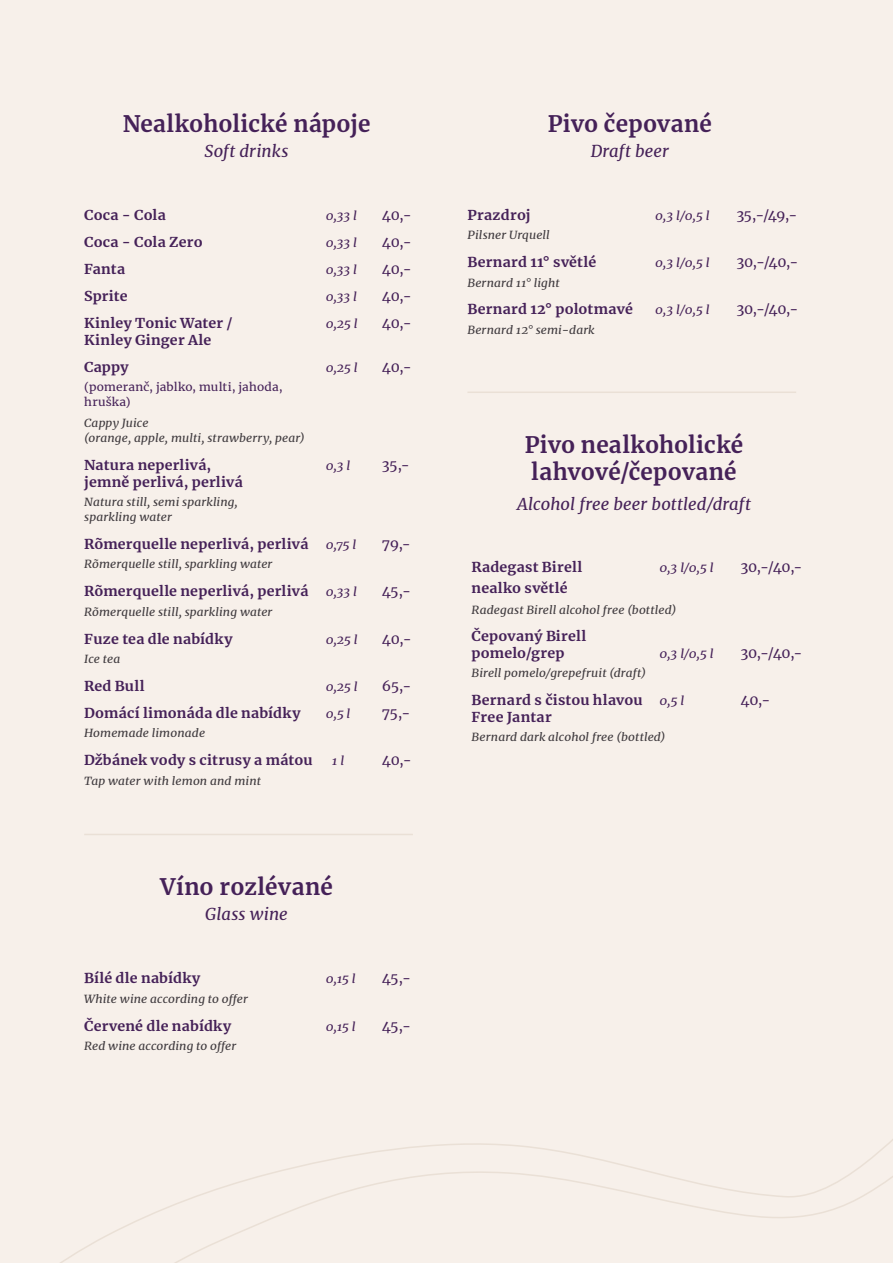
<style>
.page{position:relative;width:893px;height:1263px;background:#f7f0ea}
.page>*{position:absolute;margin:0;border:0;box-sizing:border-box;transform-origin:0 0}
.t1{font:700 22.5px/27px "Merriweather";letter-spacing:.01em;color:#452158}
.t2{font:italic 16.5px "Merriweather";letter-spacing:.005em;color:#452158}
.t3{font:700 13.5px/16.5px "Merriweather";letter-spacing:.015em;color:#452158;scale:1.05 1}
.t4{font:13.5px "Merriweather";letter-spacing:-.02em;color:#452158;scale:1.05 1}
.t5{font:italic 12px "Merriweather";letter-spacing:-.03em;color:#452158;scale:1.05 1}
.t6{font:italic 11.25px/15px "Merriweather";letter-spacing:.01em;color:#3f3a3e;scale:1.05 1}
.t7{font:11.25px/15px "Merriweather";letter-spacing:.015em;color:#452158;scale:1.05 1}
.s1{font-weight:400;font-style:italic;font-size:12px}
</style>
<div class="page">
<svg style="left:60px;top:1139px;width:833px;height:124px"></svg>
<hr style="left:84px;top:834px;width:329px;height:1px;background:#eae0d6">
<hr style="left:467px;top:391px;width:329px;height:2px;background:#eae0d6">
<h1 class="t1" style="left:123px;top:109px;width:249px">Nealkoholické nápoje</h1>
<p class="t2" style="left:205px;top:140px;width:85px">Soft drinks</p>
<p class="t3" style="left:84px;top:207px;width:79px">Coca - Cola</p>
<p class="t5" style="left:326px;top:208px;width:31px">0,33 l</p>
<p class="t4" style="left:382px;top:206px;width:30px">40,-</p>
<p class="t3" style="left:84px;top:234px;width:114px">Coca - Cola Zero</p>
<p class="t5" style="left:326px;top:235px;width:31px">0,33 l</p>
<p class="t4" style="left:382px;top:233px;width:30px">40,-</p>
<p class="t3" style="left:84px;top:261px;width:41px">Fanta</p>
<p class="t5" style="left:326px;top:262px;width:31px">0,33 l</p>
<p class="t4" style="left:382px;top:260px;width:30px">40,-</p>
<p class="t3" style="left:84px;top:288px;width:43px">Sprite</p>
<p class="t5" style="left:326px;top:289px;width:31px">0,33 l</p>
<p class="t4" style="left:382px;top:287px;width:30px">40,-</p>
<p class="t3" style="left:84px;top:315px;width:143px">Kinley Tonic Water /</p>
<p class="t5" style="left:326px;top:316px;width:32px">0,25 l</p>
<p class="t4" style="left:382px;top:314px;width:30px">40,-</p>
<p class="t3" style="left:84px;top:326px;width:123px;line-height:27px">Kinley Ginger Ale<br>Cappy</p>
<p class="t5" style="left:326px;top:359px;width:32px">0,25 l</p>
<p class="t4" style="left:382px;top:358px;width:30px">40,-</p>
<p class="t7" style="left:84px;top:380px;width:191px">(pomeranč, jablko, multi, jahoda, hruška)</p>
<p class="t6" style="left:84px;top:415px;width:212px">Cappy Juice<br>(orange, apple, multi, strawberry, pear)</p>
<p class="t3" style="left:84px;top:457px;width:123px">Natura neperlivá,</p>
<p class="t5" style="left:326px;top:458px;width:25px">0,3 l</p>
<p class="t4" style="left:382px;top:456px;width:28px">35,-</p>
<p class="t3" style="left:84px;top:473px;width:153px">jemně perlivá, perlivá</p>
<p class="t6" style="left:84px;top:494px;width:148px">Natura still, semi sparkling, sparkling water</p>
<p class="t3" style="left:84px;top:535px;width:215px">Rõmerquelle neperlivá, perlivá</p>
<p class="t5" style="left:326px;top:536px;width:31px">0,75 l</p>
<p class="t4" style="left:382px;top:535px;width:29px">79,-</p>
<p class="t6" style="left:84px;top:557px;width:181px">Rõmerquelle still, sparkling water</p>
<p class="t3" style="left:84px;top:583px;width:215px">Rõmerquelle neperlivá, perlivá</p>
<p class="t5" style="left:326px;top:584px;width:31px">0,33 l</p>
<p class="t4" style="left:382px;top:582px;width:29px">45,-</p>
<p class="t6" style="left:84px;top:604px;width:181px">Rõmerquelle still, sparkling water</p>
<p class="t3" style="left:84px;top:630px;width:143px">Fuze tea dle nabídky</p>
<p class="t5" style="left:326px;top:631px;width:32px">0,25 l</p>
<p class="t4" style="left:382px;top:629px;width:30px">40,-</p>
<p class="t6" style="left:84px;top:651px;width:36px">Ice tea</p>
<p class="t3" style="left:84px;top:677px;width:59px">Red Bull</p>
<p class="t5" style="left:326px;top:678px;width:32px">0,25 l</p>
<p class="t4" style="left:382px;top:676px;width:30px">65,-</p>
<p class="t3" style="left:84px;top:704px;width:207px">Domácí limonáda dle nabídky</p>
<p class="t5" style="left:326px;top:705px;width:25px">0,5 l</p>
<p class="t4" style="left:382px;top:703px;width:29px">75,-</p>
<p class="t6" style="left:84px;top:725px;width:117px">Homemade limonade</p>
<p class="t3" style="left:84px;top:751px;width:219px">Džbánek vody s citrusy a mátou</p>
<p class="t5" style="left:332px;top:752px;width:13px">1 l</p>
<p class="t4" style="left:382px;top:751px;width:30px">40,-</p>
<p class="t6" style="left:84px;top:773px;width:170px">Tap water with lemon and mint</p>
<h1 class="t1" style="left:160px;top:872px;width:174px">Víno rozlévané</h1>
<p class="t2" style="left:205px;top:903px;width:84px">Glass wine</p>
<p class="t3" style="left:84px;top:970px;width:112px">Bílé dle nabídky</p>
<p class="t5" style="left:326px;top:971px;width:30px">0,15 l</p>
<p class="t4" style="left:382px;top:969px;width:29px">45,-</p>
<p class="t6" style="left:84px;top:991px;width:158px">White wine according to offer</p>
<p class="t3" style="left:84px;top:1017px;width:142px">Červené dle nabídky</p>
<p class="t5" style="left:326px;top:1018px;width:30px">0,15 l</p>
<p class="t4" style="left:382px;top:1016px;width:29px">45,-</p>
<p class="t6" style="left:84px;top:1038px;width:146px">Red wine according to offer</p>
<h1 class="t1" style="left:548px;top:109px;width:166px">Pivo čepované</h1>
<p class="t2" style="left:591px;top:140px;width:80px">Draft beer</p>
<p class="t3" style="left:467px;top:206px;width:62px">Prazdroj</p>
<p class="t5" style="left:655px;top:207px;width:53px">0,3 l/0,5 l</p>
<p class="t4" style="left:736px;top:206px;width:60px">35,-/49,-</p>
<p class="t6" style="left:467px;top:228px;width:80px">Pilsner Urquell</p>
<p class="t3" style="left:467px;top:254px;width:124px">Bernard 11° světlé</p>
<p class="t5" style="left:655px;top:255px;width:53px">0,3 l/0,5 l</p>
<p class="t4" style="left:736px;top:253px;width:61px">30,-/40,-</p>
<p class="t6" style="left:467px;top:275px;width:89px">Bernard 11° light</p>
<p class="t3" style="left:467px;top:301px;width:159px">Bernard 12° polotmavé</p>
<p class="t5" style="left:655px;top:302px;width:53px">0,3 l/0,5 l</p>
<p class="t4" style="left:736px;top:300px;width:61px">30,-/40,-</p>
<p class="t6" style="left:467px;top:322px;width:123px">Bernard 12° semi-dark</p>
<h1 class="t1" style="left:525px;top:430px;width:220px">Pivo nealkoholické lahvové/čepované</h1>
<p class="t2" style="left:517px;top:493px;width:235px">Alcohol free beer bottled/draft</p>
<p class="t3" style="left:472px;top:559px;width:107px">Radegast Birell</p>
<p class="t5" style="left:659px;top:560px;width:53px">0,3 l/0,5 l</p>
<p class="t4" style="left:740px;top:558px;width:61px">30,-/40,-</p>
<p class="t3" style="left:472px;top:580px;width:93px">nealko světlé</p>
<p class="t6" style="left:472px;top:602px;width:197px">Radegast Birell alcohol free (bottled)</p>
<p class="t3" style="left:472px;top:628px;width:111px">Čepovaný Birell pomelo/grep</p>
<p class="t5" style="left:659px;top:645px;width:53px">0,3 l/0,5 l</p>
<p class="t4" style="left:740px;top:643px;width:61px">30,-/40,-</p>
<p class="t6" style="left:472px;top:665px;width:168px">Birell pomelo/grepefruit (draft)</p>
<p class="t3" style="left:472px;top:691px;width:204px">Bernard s čistou hlavou <span class="s1">0,5 l</span></p>
<p class="t4" style="left:740px;top:691px;width:30px">40,-</p>
<p class="t3" style="left:472px;top:708px;width:78px">Free Jantar</p>
<p class="t6" style="left:472px;top:729px;width:186px">Bernard dark alcohol free (bottled)</p>
</div>
